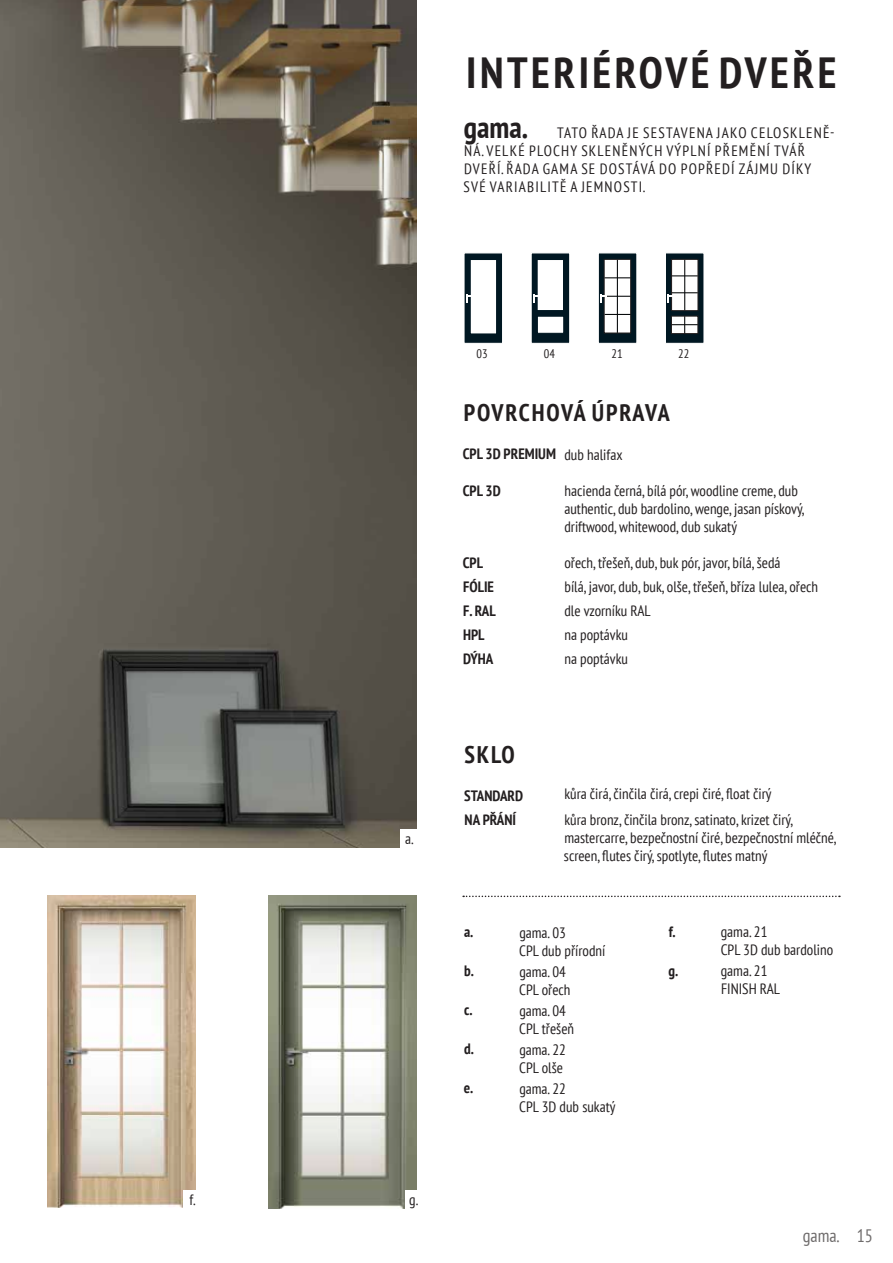
<style>
.page{position:relative;width:893px;height:1263px;background:#fff}
.page>*{position:absolute;margin:0;border:0;box-sizing:border-box;transform-origin:0 0}
.t1{font:700 condensed 43.5px "PT Sans";letter-spacing:.08em;color:#231f20}
.t2{font:700 condensed 24px "PT Sans";letter-spacing:.065em;color:#231f20}
.t3{font:condensed 18px "PT Sans";color:#6e6b6b}
.t4{font:condensed 15px/18px "PT Sans";color:#231f20}
.t5{font:condensed 15px/18px "PT Sans";letter-spacing:.08em;color:#231f20}
.t6{font:700 condensed 15px/24px "PT Sans";color:#231f20}
.t7{font:condensed 12.3px "PT Sans";color:#231f20}
.s1{font-weight:700;font-size:30px}
</style>
<div class="page">
<img style="left:0;top:0;width:416px;height:847px">
<svg style="left:463px;top:896px;width:377px;height:1px"></svg>
<div style="left:531px;top:252px;width:39px;height:92px;background:#001722;border:1px solid #fff"></div>
<div style="left:537px;top:259px;width:27px;height:52px;background:#fff;border:1px solid #001722"></div>
<div style="left:537px;top:316px;width:27px;height:18px;background:#fff;border:1px solid #001722"></div>
<svg style="left:533px;top:294px;width:6px;height:9px"></svg>
<div style="left:463px;top:252px;width:40px;height:92px;background:#001722;border:1px solid #fff"></div>
<div style="left:470px;top:259px;width:27px;height:75px;background:#fff;border:1px solid #001722"></div>
<svg style="left:466px;top:294px;width:6px;height:9px"></svg>
<div style="left:598px;top:252px;width:39px;height:92px;background:#001722;border:1px solid #fff"></div>
<div style="left:604px;top:259px;width:27px;height:74px;background:#fff"></div>
<div style="left:604px;top:259px;width:27px;height:75px;border:1px solid #231f20"></div>
<svg style="left:604px;top:277px;width:26px;height:1px"></svg>
<hr style="left:617px;top:260px;width:1px;height:73px;background:#040708">
<svg style="left:605px;top:314px;width:26px;height:1px"></svg>
<svg style="left:600px;top:294px;width:30px;height:9px"></svg>
<div style="left:665px;top:252px;width:39px;height:92px;background:#001722;border:1px solid #fff"></div>
<div style="left:671px;top:259px;width:27px;height:52px;background:#fff"></div>
<div style="left:671px;top:259px;width:27px;height:52px;border:1px solid #231f20"></div>
<svg style="left:672px;top:275px;width:26px;height:1px"></svg>
<hr style="left:684px;top:260px;width:1px;height:50px;background:#040708">
<svg style="left:667px;top:292px;width:31px;height:11px"></svg>
<div style="left:671px;top:316px;width:27px;height:18px;border:1px solid #231f20"></div>
<svg style="left:672px;top:316px;width:26px;height:17px"></svg>
<img style="left:47px;top:896px;width:148px;height:311px">
<img style="left:268px;top:896px;width:149px;height:313px">
<div style="left:183px;top:1190px;width:17px;height:29px;background:#fff"></div>
<div style="left:405px;top:1190px;width:16px;height:29px;background:#fff"></div>
<div style="left:400px;top:829px;width:17px;height:29px;background:#fff"></div>
<h1 class="t1" style="left:466px;top:44px;width:372px">INTERIÉROVÉ DVEŘE</h1>
<p class="t5" style="left:464px;top:124px;width:372px"><span class="s1">gama.</span> TATO ŘADA JE SESTAVENA JAKO CELOSKLENĚ-NÁ. VELKÉ PLOCHY SKLENĚNÝCH VÝPLNÍ PŘEMĚNÍ TVÁŘ DVEŘÍ. ŘADA GAMA SE DOSTÁVÁ DO POPŘEDÍ ZÁJMU DÍKY SVÉ VARIABILITĚ A JEMNOSTI.</p>
<p class="t4" style="left:405px;top:829px;width:10px">a.</p>
<p class="t4" style="left:189px;top:1191px;width:8px">f.</p>
<p class="t4" style="left:409px;top:1191px;width:11px">g.</p>
<p class="t7" style="left:477px;top:346px;width:13px">03</p>
<p class="t7" style="left:544px;top:346px;width:13px">04</p>
<p class="t7" style="left:611px;top:346px;width:13px">21</p>
<p class="t7" style="left:678px;top:346px;width:13px">22</p>
<h2 class="t2" style="left:464px;top:397px;width:207px">POVRCHOVÁ ÚPRAVA</h2>
<p class="t6" style="left:463px;top:441px;width:95px">CPL 3D PREMIUM</p>
<p class="t6" style="left:463px;top:479px;width:39px">CPL 3D</p>
<p class="t4" style="left:564px;top:445px;width:60px">dub halifax</p>
<p class="t4" style="left:564px;top:481px;width:242px">hacienda černá, bílá pór, woodline creme, dub authentic, dub bardolino, wenge, jasan pískový, driftwood, whitewood, dub sukatý</p>
<p class="t4" style="left:564px;top:550px;width:255px;line-height:24px">ořech, třešeň, dub, buk pór, javor, bílá, šedá<br>bílá, javor, dub, buk, olše, třešeň, bříza lulea, ořech dle vzorníku RAL<br>na poptávku<br>na poptávku</p>
<p class="t6" style="left:463px;top:551px;width:34px">CPL<br>FÓLIE<br>F. RAL<br>HPL<br>DÝHA</p>
<h2 class="t2" style="left:464px;top:739px;width:52px">SKLO</h2>
<p class="t6" style="left:464px;top:783px;width:61px">STANDARD<br>NA PŘÁNÍ</p>
<p class="t4" style="left:564px;top:781px;width:230px;line-height:25.8px">kůra čirá, činčila čirá, crepi čiré, float čirý kůra bronz, činčila bronz, satinato, krizet čirý,</p>
<p class="t4" style="left:564px;top:828px;width:274px">mastercarre, bezpečnostní čiré, bezpečnostní mléčné, screen, flutes čirý, spotlyte, flutes matný</p>
<p class="t6" style="left:464px;top:919px;width:11px">a.</p>
<p class="t6" style="left:464px;top:958px;width:11px">b.</p>
<p class="t6" style="left:464px;top:997px;width:10px">c.</p>
<p class="t6" style="left:464px;top:1036px;width:11px">d.</p>
<p class="t6" style="left:464px;top:1075px;width:11px">e.</p>
<p class="t4" style="left:519px;top:923px;width:88px">gama. 03<br>CPL dub přírodní</p>
<p class="t4" style="left:519px;top:962px;width:53px">gama. 04<br>CPL ořech</p>
<p class="t4" style="left:519px;top:1001px;width:56px">gama. 04<br>CPL třešeň</p>
<p class="t4" style="left:519px;top:1040px;width:48px">gama. 22<br>CPL olše</p>
<p class="t4" style="left:519px;top:1079px;width:98px">gama. 22<br>CPL 3D dub sukatý</p>
<p class="t6" style="left:669px;top:919px;width:8px">f.</p>
<p class="t6" style="left:668px;top:958px;width:11px">g.</p>
<p class="t4" style="left:721px;top:923px;width:114px">gama. 21<br>CPL 3D dub bardolino</p>
<p class="t4" style="left:721px;top:962px;width:61px">gama. 21<br>FINISH RAL</p>
<p class="t3" style="left:803px;top:1224px;width:39px">gama.</p>
<p class="t3" style="left:857px;top:1224px;width:18px">15</p>
</div>
